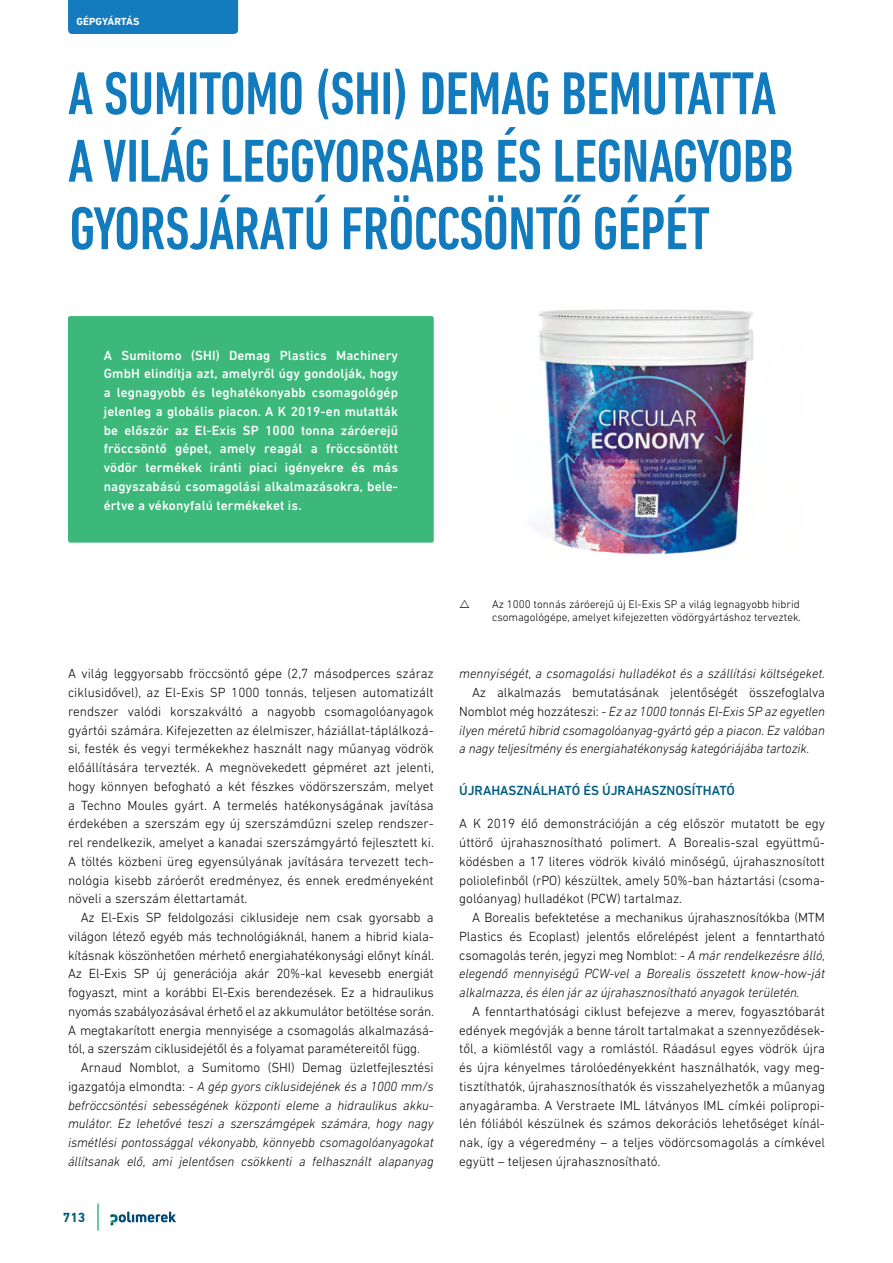
<style>
.page{position:relative;width:893px;height:1263px;background:#fff}
.page>*{position:absolute;margin:0;border:0;box-sizing:border-box;transform-origin:0 0}
.t1{font:500 condensed 61.5px/67.5px "DIN Next LT Pro";letter-spacing:-.01em;color:#117bbe}
.t2{font:300 13.5px/18.8px "DIN Next LT Pro";color:#000;text-align:justify}
.t3{font:italic 300 13.5px/18.8px "DIN Next LT Pro";letter-spacing:-.005em;color:#000;text-align:justify}
.t4{font:500 13.5px/18.8px "DIN Next LT Pro";letter-spacing:.01em;color:#fff;text-align:justify}
.t5{font:500 13.5px "DIN Next LT Pro";color:#005c7e}
.t6{font:700 13.5px "DIN Next LT Pro";color:#005c7e}
.t7{font:300 11.25px/13.5px "DIN Next LT Pro";color:#000}
.t8{font:700 10.5px "DIN Next LT Pro";color:#fff}
.s1{font-style:normal}
.s2{font-style:italic}
</style>
<div class="page">
<hr style="left:97px;top:1203px;width:2px;height:28px;background:#3bb87a">
<svg style="left:111px;top:1211px;width:65px;height:14px"></svg>
<div style="left:68px;top:316px;width:366px;height:227px;background:#3bb87a;border-radius:2px"></div>
<div style="left:68px;top:0;width:170px;height:34px;background:#137bbe"></div>
<img style="left:537px;top:309px;width:217px;height:246px">
<p class="t8" style="left:77px;top:15px;width:64px">GÉPGYÁRTÁS</p>
<h1 class="t1" style="left:68px;top:59px;width:727px">A SUMITOMO (SHI) DEMAG BEMUTATTA<br>A VILÁG LEGGYORSABB ÉS LEGNAGYOBB<br>GYORSJÁRATÚ FRÖCCSÖNTŐ GÉPÉT</h1>
<p class="t4" style="left:104px;top:345px;width:296px">A Sumitomo (SHI) Demag Plastics Machinery GmbH elindítja azt, amelyről úgy gondolják, hogy a legnagyobb és leghatékonyabb csomagológép jelenleg a globális piacon. A K 2019-en mutatták be először az El-Exis SP 1000 tonna záróerejű fröccsöntő gépet, amely reagál a fröccsöntött vödör termékek iránti piaci igényekre és más nagyszabású csomagolási alkalmazásokra, bele&shy;értve a vékonyfalú termékeket is.</p>
<p class="t2" style="left:68px;top:664px;width:368px">A világ leggyorsabb fröccsöntő gépe (2,7 másodperces száraz ciklusidővel), az El-Exis SP 1000 tonnás, teljesen automatizált rendszer valódi korszakváltó a nagyobb csomagolóanyagok gyártói számára. Kifejezetten az élelmiszer, háziállat-táplálkozá&shy;si, festék és vegyi termékekhez használt nagy műanyag vödrök előállítására tervezték. A megnövekedett gépméret azt jelenti, hogy könnyen befogható a két fészkes vödörszerszám, melyet a Techno Moules gyárt. A termelés hatékonyságának javítása érdekében a szerszám egy új szerszámdűzni szelep rendszer&shy;rel rendelkezik, amelyet a kanadai szerszámgyártó fejlesztett ki.<br>A töltés közbeni üreg egyensúlyának javítására tervezett tech&shy;nológia kisebb záróerőt eredményez, és ennek eredményeként növeli a szerszám élettartamát.</p>
<p class="t2" style="left:68px;top:908px;width:367px;text-indent:13px">Az El-Exis SP feldolgozási ciklusideje nem csak gyorsabb a világon létező egyéb más technológiáknál, hanem a hibrid kiala&shy;kításnak köszönhetően mérhető energiahatékonysági előnyt kínál.<br>Az El-Exis SP új generációja akár 20%-kal kevesebb energiát fogyaszt, mint a korábbi El-Exis berendezések. Ez a hidraulikus nyomás szabályozásával érhető el az akkumulátor betöltése során.<br>A megtakarított energia mennyisége a csomagolás alkalmazásá&shy;tól, a szerszám ciklusidejétől és a folyamat paramétereitől függ.</p>
<p class="t3" style="left:68px;top:1058px;width:367px;text-indent:13px"><span class="s1">Arnaud Nomblot, a Sumitomo (SHI) Demag üzletfejlesztési igazgatója elmondta:</span> - A gép gyors ciklusidejének és a 1000 mm/s befröccsöntési sebességének központi eleme a hidraulikus akku&shy;mulátor. Ez lehetővé teszi a szerszámgépek számára, hogy nagy ismétlési pontossággal vékonyabb, könnyebb csomagolóanyagokat állítsanak elő, ami jelentősen csökkenti a felhasznált alapanyag</p>
<p class="t6" style="left:63px;top:1210px;width:24px">713</p>
<p class="t7" style="left:492px;top:597px;width:310px">Az 1000 tonnás záróerejű új El-Exis SP a világ legnagyobb hibrid csomagológépe, amelyet kifejezetten vödörgyártáshoz terveztek.</p>
<p class="t3" style="left:459px;top:664px;width:367px">mennyiségét, a csomagolási hulladékot és a szállítási költségeket.</p>
<p class="t3" style="left:459px;top:683px;width:367px;text-indent:13px"><span class="s1">Az alkalmazás bemutatásának jelentőségét összefoglalva Nomblot még hozzáteszi:</span> - Ez az 1000 tonnás El-Exis SP az egyetlen ilyen méretű hibrid csomagolóanyag-gyártó gép a piacon. Ez valóban a nagy teljesítmény és energiahatékonyság kategóriájába tartozik.</p>
<p class="t5" style="left:459px;top:783px;width:277px">ÚJRAHASZNÁLHATÓ ÉS ÚJRAHASZNOSÍTHATÓ</p>
<p class="t2" style="left:459px;top:814px;width:367px">A K 2019 élő demonstrációján a cég először mutatott be egy úttörő újrahasznosítható polimert. A Borealis-szal együttmű&shy;ködésben a 17 literes vödrök kiváló minőségű, újrahasznosított poliolefinből (rPO) készültek, amely 50%-ban háztartási (csoma&shy;golóanyag) hulladékot (PCW) tartalmaz.</p>
<p class="t2" style="left:459px;top:908px;width:367px;text-indent:13px">A Borealis befektetése a mechanikus újrahasznosítókba (MTM Plastics és Ecoplast) jelentős előrelépést jelent a fenntartható csomagolás terén, jegyzi meg Nomblot: <span class="s2">- A már rendelkezésre álló, elegendő mennyiségű PCW-vel a Borealis összetett know-how-ját alkalmazza, és élen jár az újrahasznosítható anyagok területén.</span></p>
<p class="t2" style="left:459px;top:1002px;width:367px;text-indent:13px">A fenntarthatósági ciklust befejezve a merev, fogyasztóbarát edények megóvják a benne tárolt tartalmakat a szennyeződések&shy;től, a kiömléstől vagy a romlástól. Ráadásul egyes vödrök újra és újra kényelmes tárolóedényekként használhatók, vagy meg&shy;tisztíthatók, újrahasznosíthatók és visszahelyezhetők a műanyag anyagáramba. A Verstraete IML látványos IML címkéi polipropi&shy;lén fóliából készülnek és számos dekorációs lehetőséget kínál&shy;nak, így a végeredmény – a teljes vödörcsomagolás a címkével együtt – teljesen újrahasznosítható.</p>
</div>
